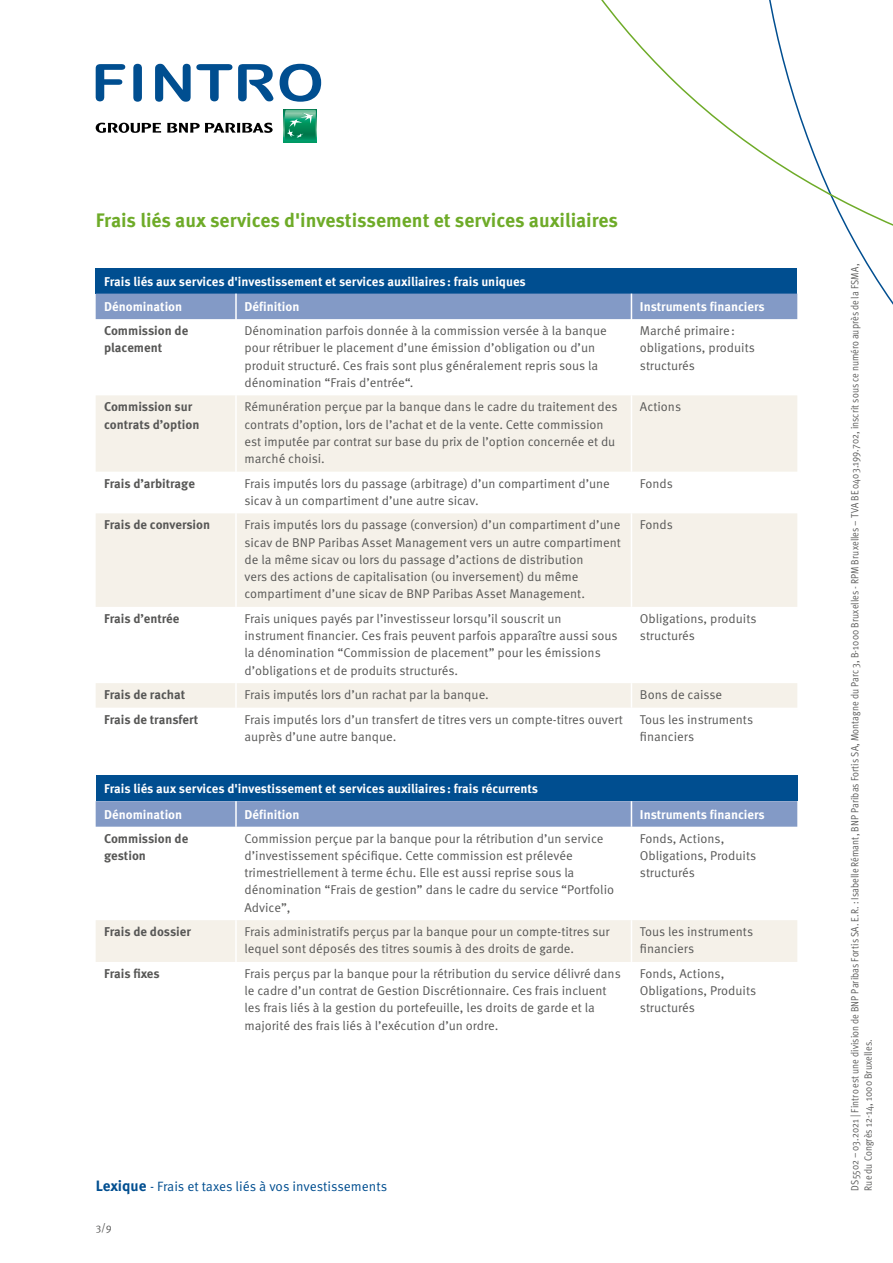
<style>
.page{position:relative;width:893px;height:1263px;background:#fff}
.page>*{position:absolute;margin:0;border:0;box-sizing:border-box;transform-origin:0 0}
.t1{font:700 19.5px "Meta OT";color:#6eab28}
.t2{font:13.5px "Meta OT Norm";letter-spacing:-.005em;color:#004e90}
.t3{font:12.75px/17.2px "Meta OT Norm";color:#575756}
.t4{font:700 12.75px/25.5px "Meta OT";color:#fff}
.t5{font:700 12.75px/17.2px "Meta OT";letter-spacing:-.005em;color:#575756}
.t6{font:10.5px/13.5px "Meta OT Cond Norm";letter-spacing:.01em;color:#575756}
.t7{font:10.5px "Meta OT Norm";color:#575756}
.s1{font-family:"Meta OT";font-weight:700;font-size:15px}
</style>
<div class="page">
<svg style="left:601px;top:0;width:292px;height:311px"></svg>
<svg style="left:96px;top:64px;width:29px;height:37px"></svg>
<svg style="left:133px;top:64px;width:9px;height:38px"></svg>
<svg style="left:155px;top:64px;width:77px;height:38px"></svg>
<svg style="left:280px;top:64px;width:41px;height:38px"></svg>
<svg style="left:238px;top:64px;width:35px;height:37px"></svg>
<svg style="left:96px;top:123px;width:65px;height:10px"></svg>
<svg style="left:167px;top:123px;width:106px;height:10px"></svg>
<svg style="left:284px;top:109px;width:33px;height:33px"></svg>
<svg style="left:284px;top:110px;width:32px;height:31px"></svg>
<div style="left:96px;top:268px;width:701px;height:26px;background:#004e90"></div>
<svg style="left:96px;top:395px;width:701px;height:313px;fill:#f5f1e9"></svg>
<div style="left:96px;top:294px;width:701px;height:25px;background:#839ac6"></div>
<hr style="left:235px;top:395px;width:2px;height:77px;background:#fff">
<hr style="left:631px;top:395px;width:1px;height:77px;background:#fff">
<hr style="left:235px;top:472px;width:2px;height:41px;background:#fff">
<hr style="left:631px;top:472px;width:1px;height:41px;background:#fff">
<hr style="left:235px;top:513px;width:2px;height:94px;background:#fff">
<hr style="left:631px;top:513px;width:1px;height:94px;background:#fff">
<hr style="left:235px;top:607px;width:2px;height:76px;background:#fff">
<hr style="left:631px;top:607px;width:1px;height:76px;background:#fff">
<hr style="left:235px;top:683px;width:2px;height:25px;background:#fff">
<svg style="left:631px;top:683px;width:1px;height:25px"></svg>
<div style="left:96px;top:776px;width:701px;height:25px;background:#004e90"></div>
<div style="left:96px;top:920px;width:701px;height:42px;background:#f5f1e9"></div>
<svg style="left:96px;top:801px;width:701px;height:26px;background:#859cc7"></svg>
<hr style="left:235px;top:920px;width:2px;height:42px;background:#fff">
<hr style="left:631px;top:920px;width:1px;height:42px;background:#fff">
<h1 class="t1" style="left:96px;top:208px;width:524px">Frais liés aux services d'investissement et services auxiliaires</h1>
<p class="t4" style="left:104px;top:269px;width:423px">Frais liés aux services d'investissement et services auxiliaires: frais uniques<br>Dénomination</p>
<p class="t4" style="left:244px;top:294px;width:56px">Définition</p>
<p class="t4" style="left:640px;top:294px;width:126px">Instruments financiers</p>
<p class="t5" style="left:104px;top:322px;width:86px">Commission de placement</p>
<p class="t3" style="left:244px;top:322px;width:364px">Dénomination parfois donnée à la commission versée à la banque pour rétribuer le placement d’une émission d’obligation ou d’un produit structuré. Ces frais sont plus généralement repris sous la dénomination “Frais d’entrée“.</p>
<p class="t3" style="left:640px;top:322px;width:116px">Marché primaire: obligations, produits structurés</p>
<p class="t5" style="left:104px;top:398px;width:97px">Commission sur contrats d’option</p>
<p class="t3" style="left:244px;top:398px;width:375px">Rémunération perçue par la banque dans le cadre du traitement des contrats d’option, lors de l’achat et de la vente. Cette commission est imputée par contrat sur base du prix de l’option concernée et du marché choisi.</p>
<p class="t3" style="left:640px;top:398px;width:43px">Actions</p>
<p class="t5" style="left:104px;top:475px;width:92px">Frais d’arbitrage</p>
<p class="t3" style="left:244px;top:475px;width:367px">Frais imputés lors du passage (arbitrage) d’un compartiment d’une sicav à un compartiment d’une autre sicav.</p>
<p class="t3" style="left:640px;top:475px;width:34px">Fonds</p>
<p class="t5" style="left:104px;top:516px;width:107px">Frais de conversion</p>
<p class="t3" style="left:244px;top:516px;width:378px">Frais imputés lors du passage (conversion) d’un compartiment d’une sicav de BNP Paribas Asset Management vers un autre compartiment de la même sicav ou lors du passage d’actions de distribution<br>vers des actions de capitalisation (ou inversement) du même compartiment d’une sicav de BNP Paribas Asset Management.</p>
<p class="t3" style="left:640px;top:516px;width:34px">Fonds</p>
<p class="t5" style="left:104px;top:610px;width:77px">Frais d’entrée</p>
<p class="t3" style="left:244px;top:610px;width:375px">Frais uniques payés par l’investisseur lorsqu’il souscrit un instrument financier. Ces frais peuvent parfois apparaître aussi sous la dénomination “Commission de placement” pour les émissions d’obligations et de produits structurés.</p>
<p class="t3" style="left:640px;top:610px;width:118px">Obligations, produits structurés</p>
<p class="t5" style="left:104px;top:686px;width:83px">Frais de rachat</p>
<p class="t3" style="left:244px;top:686px;width:246px">Frais imputés lors d’un rachat par la banque.</p>
<p class="t3" style="left:640px;top:686px;width:84px">Bons de caisse</p>
<p class="t5" style="left:104px;top:711px;width:96px">Frais de transfert</p>
<p class="t3" style="left:244px;top:711px;width:380px">Frais imputés lors d’un transfert de titres vers un compte-titres ouvert auprès d’une autre banque.</p>
<p class="t3" style="left:640px;top:711px;width:115px">Tous les instruments financiers</p>
<p class="t4" style="left:104px;top:776px;width:435px">Frais liés aux services d'investissement et services auxiliaires: frais récurrents<br>Dénomination</p>
<p class="t4" style="left:244px;top:802px;width:56px">Définition</p>
<p class="t4" style="left:640px;top:802px;width:126px">Instruments financiers</p>
<p class="t5" style="left:104px;top:830px;width:86px">Commission de gestion</p>
<p class="t3" style="left:244px;top:830px;width:371px">Commission perçue par la banque pour la rétribution d’un service d’investissement spécifique. Cette commission est prélevée trimestriellement à terme échu. Elle est aussi reprise sous la dénomination “Frais de gestion” dans le cadre du service “Portfolio Advice”,</p>
<p class="t3" style="left:640px;top:830px;width:118px">Fonds, Actions,<br>Obligations, Produits structurés</p>
<p class="t5" style="left:104px;top:923px;width:88px">Frais de dossier</p>
<p class="t3" style="left:244px;top:923px;width:367px">Frais administratifs perçus par la banque pour un compte-titres sur lequel sont déposés des titres soumis à des droits de garde.</p>
<p class="t3" style="left:640px;top:923px;width:115px">Tous les instruments financiers</p>
<p class="t5" style="left:104px;top:965px;width:57px">Frais fixes</p>
<p class="t3" style="left:244px;top:965px;width:378px">Frais perçus par la banque pour la rétribution du service délivré dans le cadre d’un contrat de Gestion Discrétionnaire. Ces frais incluent les frais liés à la gestion du portefeuille, les droits de garde et la majorité des frais liés à l’exécution d’un ordre.</p>
<p class="t3" style="left:640px;top:965px;width:118px">Fonds, Actions,<br>Obligations, Produits structurés</p>
<p class="t2" style="left:96px;top:1178px;width:293px"><span class="s1">Lexique</span> - Frais et taxes liés à vos investissements</p>
<p class="t7" style="left:96px;top:1220px;width:18px">3/9</p>
<p class="t6" style="left:848px;top:1190px;width:929px;rotate:-90deg">DS5502 – 03.2021 | Fintro est une division de BNP Paribas Fortis SA. E.R. : Isabelle Rémant, BNP Paribas Fortis SA, Montagne du Parc 3, B-1000 Bruxelles - RPM Bruxelles – TVA BE 0403.199.702, inscrit sous ce numéro auprès de la FSMA,<br>Rue du Congrès 12-14, 1000 Bruxelles.</p>
</div>
